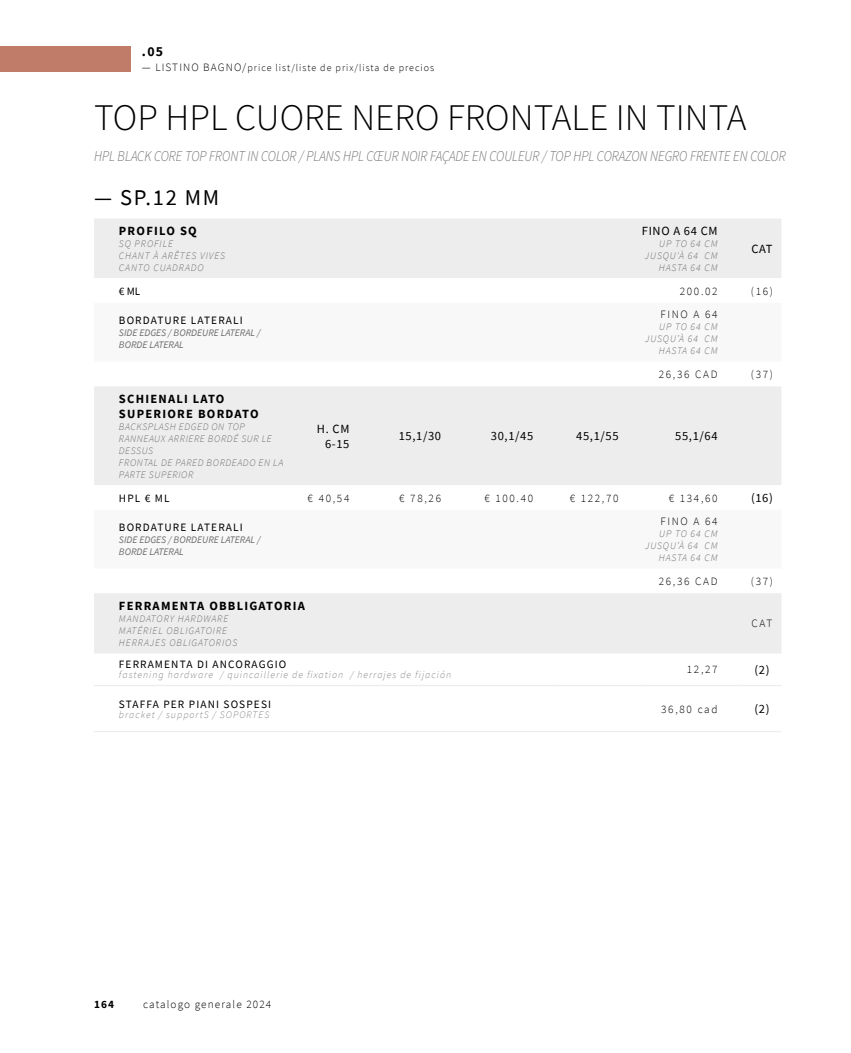
<style>
.page{position:relative;width:851px;height:1053px;background:#fff}
.page>*{position:absolute;margin:0;border:0;box-sizing:border-box;transform-origin:0 0}
.t1{font:37.5px "Source Sans Variable";color:#000}
.t2{font:22.5px "Source Sans Pro";color:#000}
.t3{font:italic 15px "Source Sans Variable";color:#706f6f;scale:.88 1}
.t4{font:700 13.75px "Source Sans Pro";color:#000}
.t5{font:700 12.5px/15px "Source Sans Pro";letter-spacing:.1em;color:#000}
.t6{font:12.5px/15px "Source Sans Pro";letter-spacing:.05em;color:#000;text-align:right}
.t7{font:300 11.25px "Source Sans Pro";letter-spacing:.15em;color:#000}
.t8{font:11.25px "Source Sans Pro";letter-spacing:.1em;color:#000}
.t9{font:300 11.25px "Source Sans Pro";letter-spacing:.1em;color:#000}
.t10{font:700 11.25px "Source Sans Pro";color:#000}
.t11{font:italic 300 10px/12px "Source Sans Pro";letter-spacing:.08em;color:#706f6f;text-align:right}
.t12{font:italic 300 10px/12px "Source Sans Pro";letter-spacing:.06em;color:#706f6f}
.t13{font:italic 300 10px "Source Sans Pro";letter-spacing:.1em;color:#878787}
.t14{font:italic 10px/12px "Source Sans Pro";color:#706f6f}
.t15{font:300 10px "Source Sans Pro";letter-spacing:.1em;color:#000}
.s1{font-size:11.25px}
</style>
<div class="page">
<svg style="left:94px;top:219px;width:687px;height:433px;fill:#ededed"></svg>
<svg style="left:94px;top:303px;width:687px;height:265px"></svg>
<hr style="left:94px;top:652px;width:201px;height:1px;background:#ededed">
<hr style="left:295px;top:652px;width:61px;height:1px;background:#ededed">
<hr style="left:356px;top:652px;width:110px;height:1px;background:#ededed">
<hr style="left:466px;top:652px;width:92px;height:1px;background:#ededed">
<hr style="left:558px;top:652px;width:85px;height:1px;background:#ededed">
<hr style="left:643px;top:652px;width:99px;height:1px;background:#ededed">
<hr style="left:742px;top:652px;width:39px;height:1px;background:#ededed">
<hr style="left:94px;top:684px;width:201px;height:2px;background:#ededed">
<hr style="left:295px;top:684px;width:61px;height:2px;background:#ededed">
<hr style="left:356px;top:684px;width:110px;height:2px;background:#ededed">
<hr style="left:466px;top:684px;width:92px;height:2px;background:#ededed">
<hr style="left:558px;top:684px;width:85px;height:2px;background:#ededed">
<hr style="left:643px;top:684px;width:99px;height:2px;background:#ededed">
<hr style="left:742px;top:684px;width:39px;height:2px;background:#ededed">
<hr style="left:94px;top:731px;width:201px;height:1px;background:#ededed">
<hr style="left:295px;top:731px;width:61px;height:1px;background:#ededed">
<hr style="left:356px;top:731px;width:110px;height:1px;background:#ededed">
<hr style="left:466px;top:731px;width:92px;height:1px;background:#ededed">
<hr style="left:558px;top:731px;width:85px;height:1px;background:#ededed">
<hr style="left:643px;top:731px;width:99px;height:1px;background:#ededed">
<hr style="left:742px;top:731px;width:39px;height:1px;background:#ededed">
<div style="left:0;top:47px;width:130px;height:25px;background:#c07c69"></div>
<h3 class="t4" style="left:142px;top:42px;width:23px">.05</h3>
<p class="t15" style="left:142px;top:61px;width:294px"><span class="s1">— LISTINO BAGNO/</span>price list/liste de prix/lista de precios</p>
<h1 class="t1" style="left:94px;top:95px;width:654px">TOP HPL CUORE NERO FRONTALE IN TINTA</h1>
<h3 class="t3" style="left:94px;top:147px;width:787px">HPL BLACK CORE TOP FRONT IN COLOR / PLANS HPL CŒUR NOIR FAÇADE EN COULEUR / TOP HPL CORAZON NEGRO FRENTE EN COLOR</h3>
<h2 class="t2" style="left:94px;top:183px;width:127px">— SP.12 MM</h2>
<p class="t5" style="left:119px;top:223px;width:79px">PROFILO SQ</p>
<p class="t11" style="left:119px;top:237px;width:108px;text-align:left">SQ PROFILE<br>CHANT À ARÊTES VIVES<br>CANTO CUADRADO</p>
<p class="t6" style="left:641px;top:223px;width:77px">FINO A 64 CM</p>
<p class="t11" style="left:645px;top:237px;width:74px">UP TO 64 CM<br>JUSQU'À 64 CM<br>HASTA 64 CM</p>
<p class="t6" style="left:751px;top:241px;width:23px">CAT</p>
<p class="t8" style="left:119px;top:284px;width:23px">€ ML</p>
<p class="t7" style="left:679px;top:284px;width:39px">200.02</p>
<p class="t7" style="left:750px;top:284px;width:24px">(16)</p>
<p class="t8" style="left:119px;top:313px;width:125px">BORDATURE LATERALI</p>
<p class="t14" style="left:119px;top:327px;width:143px">SIDE EDGES / BORDEURE LATERAL /<br>BORDE LATERAL</p>
<p class="t7" style="left:660px;top:308px;width:59px">FINO A 64</p>
<p class="t11" style="left:645px;top:321px;width:74px">UP TO 64 CM<br>JUSQU’À 64 CM<br>HASTA 64 CM</p>
<p class="t7" style="left:658px;top:367px;width:60px">26,36 CAD</p>
<p class="t7" style="left:750px;top:367px;width:24px">(37)</p>
<p class="t5" style="left:119px;top:391px;width:141px">SCHIENALI LATO<br>SUPERIORE BORDATO</p>
<p class="t12" style="left:119px;top:420px;width:166px">BACKSPLASH EDGED ON TOP<br>RANNEAUX ARRIERE BORDÉ SUR LE<br>DESSUS<br>FRONTAL DE PARED BORDEADO EN LA<br>PARTE SUPERIOR</p>
<p class="t6" style="left:317px;top:421px;width:34px">H. CM<br>6-15</p>
<p class="t6" style="left:398px;top:428px;width:44px">15,1/30</p>
<p class="t6" style="left:491px;top:428px;width:44px">30,1/45</p>
<p class="t6" style="left:576px;top:428px;width:44px">45,1/55</p>
<p class="t6" style="left:675px;top:428px;width:44px">55,1/64</p>
<p class="t8" style="left:119px;top:490px;width:52px">HPL € ML</p>
<p class="t7" style="left:307px;top:491px;width:43px">€ 40,54</p>
<p class="t7" style="left:399px;top:491px;width:43px">€ 78,26</p>
<p class="t7" style="left:484px;top:491px;width:50px">€ 100.40</p>
<p class="t7" style="left:569px;top:491px;width:50px">€ 122,70</p>
<p class="t7" style="left:668px;top:491px;width:50px">€ 134,60</p>
<p class="t6" style="left:750px;top:490px;width:23px">(16)</p>
<p class="t8" style="left:119px;top:520px;width:125px">BORDATURE LATERALI</p>
<p class="t14" style="left:119px;top:534px;width:143px">SIDE EDGES / BORDEURE LATERAL /<br>BORDE LATERAL</p>
<p class="t7" style="left:660px;top:514px;width:59px">FINO A 64</p>
<p class="t11" style="left:645px;top:528px;width:74px">UP TO 64 CM<br>JUSQU’À 64 CM<br>HASTA 64 CM</p>
<p class="t7" style="left:658px;top:574px;width:60px">26,36 CAD</p>
<p class="t7" style="left:750px;top:574px;width:24px">(37)</p>
<p class="t5" style="left:119px;top:598px;width:187px">FERRAMENTA OBBLIGATORIA</p>
<p class="t11" style="left:119px;top:612px;width:120px;text-align:left">MANDATORY HARDWARE<br>MATÉRIEL OBLIGATOIRE<br>HERRAJES OBLIGATORIOS</p>
<p class="t7" style="left:751px;top:616px;width:23px">CAT</p>
<p class="t8" style="left:119px;top:657px;width:169px">FERRAMENTA DI ANCORAGGIO</p>
<p class="t13" style="left:119px;top:669px;width:333px">fastening hardware / quincaillerie de fixation / herrajes de fijación</p>
<p class="t7" style="left:686px;top:662px;width:32px">12,27</p>
<p class="t6" style="left:754px;top:662px;width:17px">(2)</p>
<p class="t8" style="left:119px;top:696px;width:154px">STAFFA PER PIANI SOSPESI</p>
<p class="t13" style="left:119px;top:708px;width:152px">bracket / supportS / SOPORTES</p>
<p class="t10" style="left:94px;top:996px;width:22px">164</p>
<p class="t9" style="left:143px;top:997px;width:130px">catalogo generale 2024</p>
<p class="t7" style="left:661px;top:702px;width:58px">36,80 cad</p>
<p class="t6" style="left:754px;top:701px;width:17px">(2)</p>
</div>
